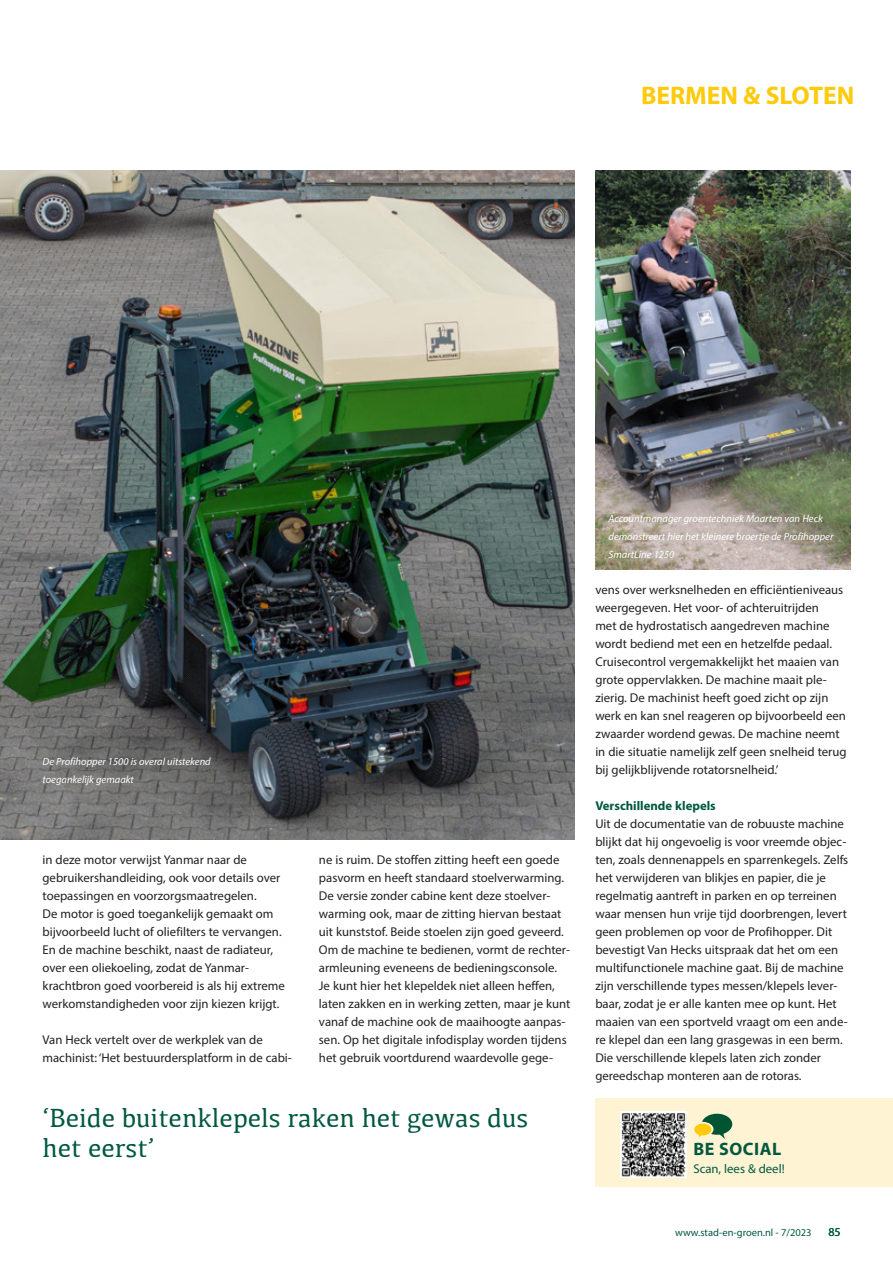
<style>
.page{position:relative;width:893px;height:1263px;background:#fff}
.page>*{position:absolute;margin:0;border:0;box-sizing:border-box;transform-origin:0 0}
.t1{font:27px/30px "Kefa";color:#005840}
.t2{font:700 25.5px "Myriad Pro";color:#feca0a}
.t3{font:700 18px "Myriad Pro";letter-spacing:.03em;color:#005840}
.t4{font:12.75px/18px "Myriad Pro";color:#231f20}
.t5{font:700 12.75px "Myriad Pro";color:#005840}
.t6{font:12.75px "Myriad Pro";color:#005840}
.t7{font:12px "Myriad Pro";color:#005840}
.t8{font:italic 10.5px/18px "Myriad Pro";color:#fff}
.t9{font:10.5px "Myriad Pro";color:#005840}
</style>
<div class="page">
<img style="left:595px;top:170px;width:255px;height:400px">
<img style="left:0;top:170px;width:574px;height:670px">
<div style="left:595px;top:1098px;width:298px;height:89px;background:#fef3d2"></div>
<img style="left:621px;top:1111px;width:65px;height:66px">
<svg style="left:694px;top:1114px;width:38px;height:25px"></svg>
<h2 class="t2" style="left:641px;top:79px;width:215px">BERMEN &amp; SLOTEN</h2>
<p class="t8" style="left:43px;top:752px;width:170px">De Profihopper 1500 is overal uitstekend toegankelijk gemaakt</p>
<p class="t4" style="left:43px;top:851px;width:244px">in deze motor verwijst Yanmar naar de gebruikershandleiding, ook voor details over toepassingen en voorzorgsmaatregelen.<br>De motor is goed toegankelijk gemaakt om bijvoorbeeld lucht of oliefilters te vervangen.<br>En de machine beschikt, naast de radiateur, over een oliekoeling, zodat de Yanmar&shy;krachtbron goed voorbereid is als hij extreme werkomstandigheden voor zijn kiezen krijgt.</p>
<p class="t4" style="left:43px;top:1031px;width:251px">Van Heck vertelt over de werkplek van de machinist: ‘Het bestuurdersplatform in de cabi-</p>
<p class="t4" style="left:319px;top:851px;width:253px">ne is ruim. De stoffen zitting heeft een goede pasvorm en heeft standaard stoelverwarming.<br>De versie zonder cabine kent deze stoelver&shy;warming ook, maar de zitting hiervan bestaat uit kunststof. Beide stoelen zijn goed geveerd.<br>Om de machine te bedienen, vormt de rechter&shy;armleuning eveneens de bedieningsconsole.<br>Je kunt hier het klepeldek niet alleen heffen, laten zakken en in werking zetten, maar je kunt vanaf de machine ook de maaihoogte aanpas&shy;sen. Op het digitale infodisplay worden tijdens het gebruik voortdurend waardevolle gege-</p>
<h1 class="t1" style="left:43px;top:1102px;width:487px">‘Beide buitenklepels raken het gewas dus het eerst’</h1>
<p class="t8" style="left:608px;top:509px;width:226px">Accountmanager groentechniek Maarten van Heck demonstreert hier het kleinere broertje de Profihopper<br>SmartLine 1250</p>
<p class="t4" style="left:595px;top:581px;width:253px">vens over werksnelheden en efficiëntieniveaus weergegeven. Het voor- of achteruitrijden<br>met de hydrostatisch aangedreven machine wordt bediend met een en hetzelfde pedaal.<br>Cruisecontrol vergemakkelijkt het maaien van grote oppervlakken. De machine maait ple&shy;zierig. De machinist heeft goed zicht op zijn werk en kan snel reageren op bijvoorbeeld een zwaarder wordend gewas. De machine neemt in die situatie namelijk zelf geen snelheid terug bij gelijkblijvende rotatorsnelheid.’</p>
<p class="t5" style="left:595px;top:797px;width:122px">Verschillende klepels</p>
<p class="t4" style="left:595px;top:815px;width:254px">Uit de documentatie van de robuuste machine blijkt dat hij ongevoelig is voor vreemde objec&shy;ten, zoals dennenappels en sparrenkegels. Zelfs het verwijderen van blikjes en papier, die je regelmatig aantreft in parken en op terreinen waar mensen hun vrije tijd doorbrengen, levert geen problemen op voor de Profihopper. Dit bevestigt Van Hecks uitspraak dat het om een multifunctionele machine gaat. Bij de machine zijn verschillende types messen/klepels lever&shy;baar, zodat je er alle kanten mee op kunt. Het maaien van een sportveld vraagt om een ande&shy;re klepel dan een lang grasgewas in een berm.<br>Die verschillende klepels laten zich zonder gereedschap monteren aan de rotoras.</p>
<h3 class="t3" style="left:693px;top:1137px;width:89px">BE SOCIAL</h3>
<p class="t6" style="left:693px;top:1161px;width:93px">Scan, lees &amp; deel!</p>
<p class="t9" style="left:675px;top:1226px;width:138px">www.stad-en-groen.nl - 7/2023</p>
<p class="t7" style="left:828px;top:1224px;width:14px">85</p>
</div>
